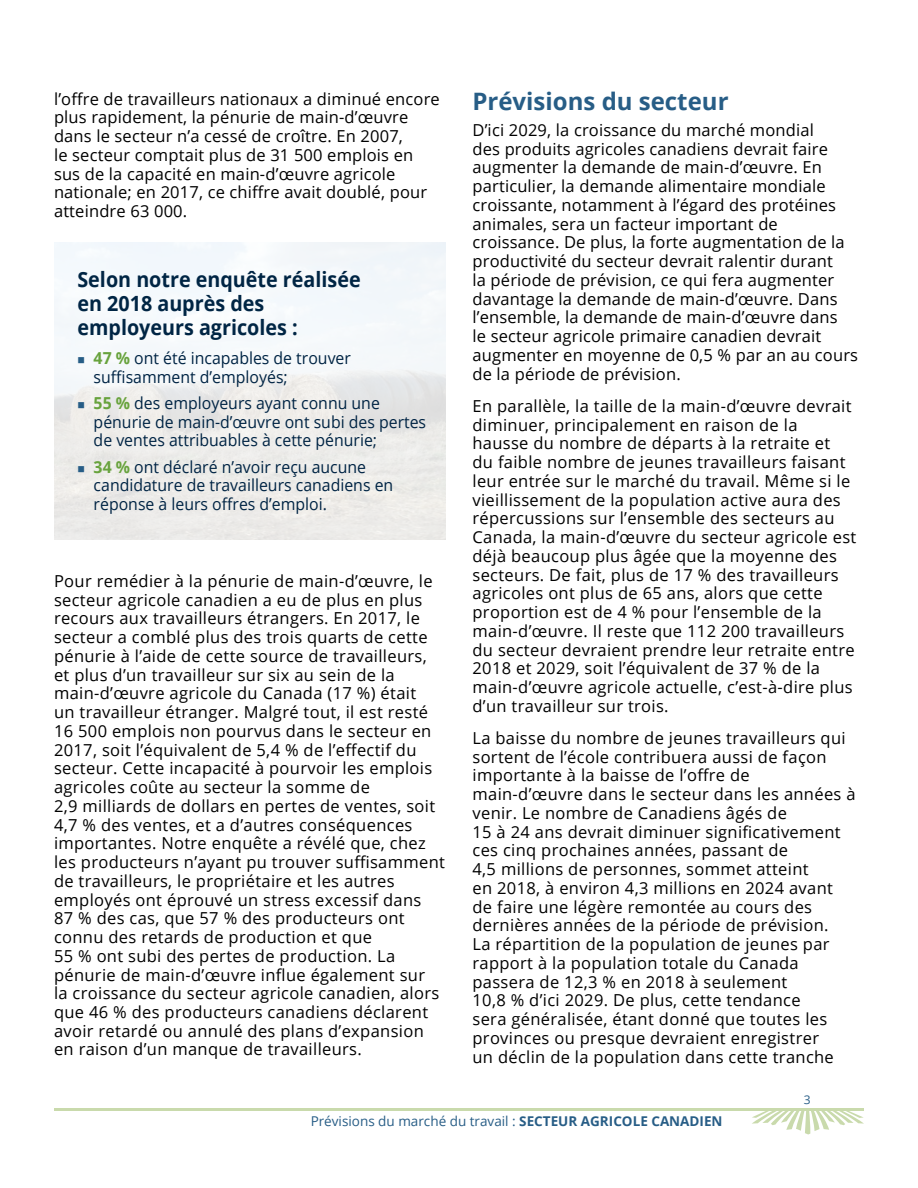
<style>
.page{position:relative;width:918px;height:1188px;background:#fff}
.page>*{position:absolute;margin:0;border:0;box-sizing:border-box;transform-origin:0 0}
.t1{font:700 24px "Open Sans";color:#275d86}
.t2{font:700 21px/24px "Open Sans";color:#002544;scale:.94 1}
.t3{font:16.5px/18.8px "Open Sans";letter-spacing:.02em;color:#000}
.t4{font:16.5px/18.8px "Open Sans";color:#002444;scale:.96 1}
.t5{font:13.5px "Open Sans";color:#275d86}
.t6{font:12px "Open Sans";color:#275d86}
.s1{font-weight:700;color:#68a33d}
.s2{font-weight:700}
</style>
<div class="page">
<svg style="left:752px;top:1111px;width:112px;height:24px"></svg>
<hr style="left:54px;top:1108px;width:810px;height:3px;background:#c9daac">
<svg style="left:78px;top:402px;width:6px;height:6px"></svg>
<svg style="left:78px;top:466px;width:6px;height:6px"></svg>
<p class="t3" style="left:54px;top:89px;width:387px">l’offre de travailleurs nationaux a diminué encore plus rapidement, la pénurie de main-d’œuvre dans le secteur n’a cessé de croître. En 2007,<br>le secteur comptait plus de 31 500 emplois en sus de la capacité en main-d’œuvre agricole nationale; en 2017, ce chiffre avait doublé, pour atteindre 63 000.</p>
<p class="t2" style="left:77px;top:267px;width:303px">Selon notre enquête réalisée en 2018 auprès des employeurs agricoles :</p>
<p class="t4" style="left:94px;top:348px;width:270px"><span class="s1">47 %</span> ont été incapables de trouver suffisamment d’employés;</p>
<p class="t4" style="left:94px;top:393px;width:348px"><span class="s1">55 %</span> des employeurs ayant connu une pénurie de main-d’œuvre ont subi des pertes de ventes attribuables à cette pénurie;</p>
<p class="t4" style="left:94px;top:457px;width:314px"><span class="s1">34 %</span> ont déclaré n’avoir reçu aucune candidature de travailleurs canadiens en réponse à leurs offres d’emploi.</p>
<p class="t3" style="left:54px;top:571px;width:393px">Pour remédier à la pénurie de main-d’œuvre, le secteur agricole canadien a eu de plus en plus recours aux travailleurs étrangers. En 2017, le secteur a comblé plus des trois quarts de cette pénurie à l’aide de cette source de travailleurs, et plus d’un travailleur sur six au sein de la main-d’œuvre agricole du Canada (17 %) était<br>un travailleur étranger. Malgré tout, il est resté 16 500 emplois non pourvus dans le secteur en 2017, soit l’équivalent de 5,4 % de l’effectif du secteur. Cette incapacité à pourvoir les emplois agricoles coûte au secteur la somme de<br>2,9 milliards de dollars en pertes de ventes, soit 4,7 % des ventes, et a d’autres conséquences importantes. Notre enquête a révélé que, chez les producteurs n’ayant pu trouver suffisamment de travailleurs, le propriétaire et les autres employés ont éprouvé un stress excessif dans<br>87 % des cas, que 57 % des producteurs ont connu des retards de production et que<br>55 % ont subi des pertes de production. La pénurie de main-d’œuvre influe également sur<br>la croissance du secteur agricole canadien, alors que 46 % des producteurs canadiens déclarent avoir retardé ou annulé des plans d’expansion en raison d’un manque de travailleurs.</p>
<h1 class="t1" style="left:472px;top:85px;width:258px">Prévisions du secteur</h1>
<p class="t3" style="left:472px;top:120px;width:387px">D’ici 2029, la croissance du marché mondial<br>des produits agricoles canadiens devrait faire augmenter la demande de main-d’œuvre. En particulier, la demande alimentaire mondiale croissante, notamment à l’égard des protéines animales, sera un facteur important de croissance. De plus, la forte augmentation de la productivité du secteur devrait ralentir durant<br>la période de prévision, ce qui fera augmenter davantage la demande de main-d’œuvre. Dans l’ensemble, la demande de main-d’œuvre dans<br>le secteur agricole primaire canadien devrait augmenter en moyenne de 0,5 % par an au cours de la période de prévision.</p>
<p class="t3" style="left:472px;top:396px;width:385px">En parallèle, la taille de la main-d’œuvre devrait diminuer, principalement en raison de la hausse du nombre de départs à la retraite et<br>du faible nombre de jeunes travailleurs faisant leur entrée sur le marché du travail. Même si le vieillissement de la population active aura des répercussions sur l’ensemble des secteurs au Canada, la main-d’œuvre du secteur agricole est déjà beaucoup plus âgée que la moyenne des secteurs. De fait, plus de 17 % des travailleurs agricoles ont plus de 65 ans, alors que cette proportion est de 4 % pour l’ensemble de la main-d’œuvre. Il reste que 112 200 travailleurs du secteur devraient prendre leur retraite entre 2018 et 2029, soit l’équivalent de 37 % de la main-d’œuvre agricole actuelle, c’est-à-dire plus d’un travailleur sur trois.</p>
<p class="t3" style="left:472px;top:728px;width:385px">La baisse du nombre de jeunes travailleurs qui sortent de l’école contribuera aussi de façon importante à la baisse de l’offre de main-d’œuvre dans le secteur dans les années à venir. Le nombre de Canadiens âgés de<br>15 à 24 ans devrait diminuer significativement ces cinq prochaines années, passant de<br>4,5 millions de personnes, sommet atteint<br>en 2018, à environ 4,3 millions en 2024 avant de faire une légère remontée au cours des dernières années de la période de prévision.<br>La répartition de la population de jeunes par rapport à la population totale du Canada passera de 12,3 % en 2018 à seulement<br>10,8 % d’ici 2029. De plus, cette tendance<br>sera généralisée, étant donné que toutes les provinces ou presque devraient enregistrer<br>un déclin de la population dans cette tranche</p>
<p class="t6" style="left:804px;top:1091px;width:8px">3</p>
<p class="t5" style="left:311px;top:1112px;width:413px">Prévisions du marché du travail : <span class="s2">SECTEUR AGRICOLE CANADIEN</span></p>
</div>
